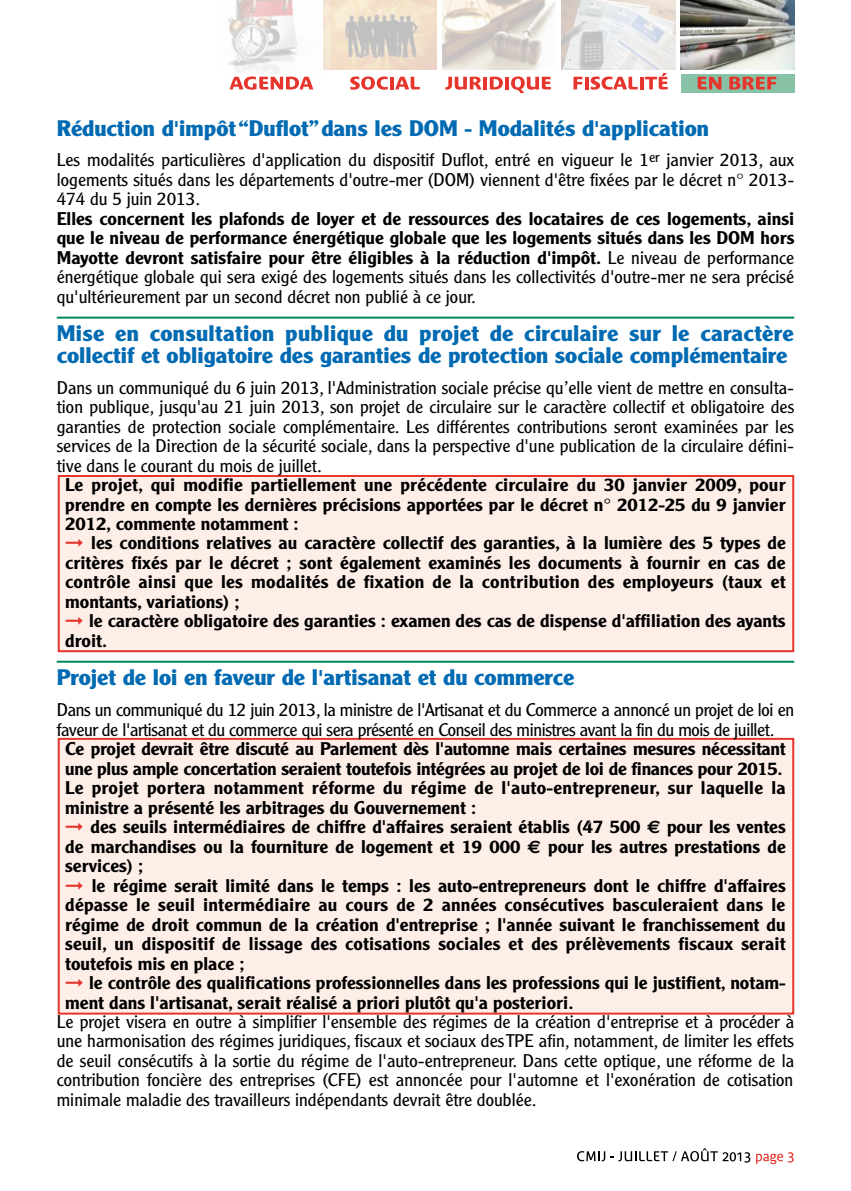
<style>
.page{position:relative;width:851px;height:1191px;background:#fff}
.page>*{position:absolute;margin:0;border:0;box-sizing:border-box;transform-origin:0 0}
.t1{font:700 22px/21.4px "Clearface Gothic LH";color:#006ab2;scale:1.1 1}
.t2{font:500 18px/19.4px "Clearface Gothic LH";color:#000;scale:1.1 1}
.t3{font:300 18px/19.4px "Clearface Gothic LH";color:#000;text-align:justify;scale:1.1 1}
.t4{font:300 18px/19.4px "Clearface Gothic LH";letter-spacing:-.02em;color:#000;scale:1.1 1}
.s1{font-weight:300}
.s2{color:#e5352d}
.s3{font-family:"Euro Sans";font-weight:700}
</style>
<div class="page">
<svg style="left:577px;top:1148px;width:216px;height:16px"></svg>
<div style="left:680px;top:74px;width:114px;height:19px;background:#87c2a7"></div>
<img style="left:680px;top:0;width:113px;height:69px">
<img style="left:561px;top:0;width:114px;height:69px">
<img style="left:442px;top:0;width:113px;height:69px">
<img style="left:329px;top:0;width:108px;height:69px">
<img style="left:228px;top:0;width:101px;height:74px">
<svg style="left:229px;top:76px;width:84px;height:14px"></svg>
<svg style="left:350px;top:76px;width:70px;height:14px"></svg>
<svg style="left:445px;top:77px;width:36px;height:13px"></svg>
<hr style="left:483px;top:77px;width:4px;height:12px;background:#e5352d">
<svg style="left:489px;top:76px;width:62px;height:17px"></svg>
<svg style="left:573px;top:77px;width:9px;height:12px"></svg>
<svg style="left:585px;top:77px;width:3px;height:12px"></svg>
<svg style="left:590px;top:76px;width:47px;height:14px"></svg>
<svg style="left:640px;top:77px;width:3px;height:12px"></svg>
<svg style="left:645px;top:73px;width:22px;height:16px"></svg>
<svg style="left:697px;top:77px;width:24px;height:12px"></svg>
<svg style="left:729px;top:77px;width:47px;height:13px"></svg>
<div style="left:58px;top:475px;width:736px;height:177px;background:#feeee8;border:2px solid #e5352d"></div>
<div style="left:58px;top:738px;width:736px;height:276px;background:#feeee8;border:2px solid #e5352d"></div>
<hr style="left:57px;top:317px;width:737px;height:2px;background:#008858">
<hr style="left:57px;top:660px;width:737px;height:2px;background:#008858">
<p class="t1" style="left:57px;top:117px;width:594px">Réduction d'impôt “Duflot” dans les DOM - Modalités d'application</p>
<p class="t3" style="left:57px;top:150px;width:672px">Les modalités particulières d'application du dispositif Duflot, entré en vigueur le 1<sup>er</sup> janvier 2013, aux logements situés dans les départements d'outre-mer (DOM) viennent d'être fixées par le décret n° 2013- 474 du 5 juin 2013.</p>
<p class="t2" style="left:57px;top:209px;width:672px;text-align:justify">Elles concernent les plafonds de loyer et de ressources des locataires de ces logements, ainsi que le niveau de performance énergétique globale que les logements situés dans les DOM hors Mayotte devront satisfaire pour être éligibles à la réduction d'impôt. <span class="s1">Le niveau de performance énergétique globale qui sera exigé des logements situés dans les collectivités d'outre-mer ne sera précisé qu'ultérieurement par un second décret non publié à ce jour.</span></p>
<p class="t1" style="left:57px;top:323px;width:671px">Mise en consultation publique du projet de circulaire sur le caractère collectif et obligatoire des garanties de protection sociale complémentaire</p>
<p class="t3" style="left:57px;top:377px;width:672px">Dans un communiqué du 6 juin 2013, l'Administration sociale précise qu’elle vient de mettre en consulta&shy;tion publique, jusqu'au 21 juin 2013, son projet de circulaire sur le caractère collectif et obligatoire des garanties de protection sociale complémentaire. Les différentes contributions seront examinées par les services de la Direction de la sécurité sociale, dans la perspective d'une publication de la circulaire défini&shy;tive dans le courant du mois de juillet.</p>
<p class="t2" style="left:65px;top:475px;width:656px">Le projet, qui modifie partiellement une précédente circulaire du 30 janvier 2009, pour prendre en compte les dernières précisions apportées par le décret n° 2012-25 du 9 janvier 2012, commente notamment :<br><span class="s2">➞</span> les conditions relatives au caractère collectif des garanties, à la lumière des 5 types de critères fixés par le décret ; sont également examinés les documents à fournir en cas de contrôle ainsi que les modalités de fixation de la contribution des employeurs (taux et montants, variations) ;<br><span class="s2">➞</span> le caractère obligatoire des garanties : examen des cas de dispense d'affiliation des ayants droit.</p>
<p class="t1" style="left:57px;top:667px;width:472px">Projet de loi en faveur de l'artisanat et du commerce</p>
<p class="t4" style="left:57px;top:700px;width:672px">Dans un communiqué du 12 juin 2013, la ministre de l'Artisanat et du Commerce a annoncé un projet de loi en faveur de l'artisanat et du commerce qui sera présenté en Conseil des ministres avant la fin du mois de juillet.</p>
<p class="t2" style="left:65px;top:739px;width:656px">Ce projet devrait être discuté au Parlement dès l'automne mais certaines mesures nécessitant une plus ample concertation seraient toutefois intégrées au projet de loi de finances pour 2015.<br>Le projet portera notamment réforme du régime de l'auto-entrepreneur, sur laquelle la ministre a présenté les arbitrages du Gouvernement :<br><span class="s2">➞</span> des seuils intermédiaires de chiffre d'affaires seraient établis (47 500 <span class="s3">€</span> pour les ventes de marchandises ou la fourniture de logement et 19 000 <span class="s3">€</span> pour les autres prestations de services) ;<br><span class="s2">➞</span> le régime serait limité dans le temps : les auto-entrepreneurs dont le chiffre d'affaires dépasse le seuil intermédiaire au cours de 2 années consécutives basculeraient dans le régime de droit commun de la création d'entreprise ; l'année suivant le franchissement du seuil, un dispositif de lissage des cotisations sociales et des prélèvements fiscaux serait toutefois mis en place ;<br><span class="s2">➞</span> le contrôle des qualifications professionnelles dans les professions qui le justifient, notam&shy;ment dans l'artisanat, serait réalisé a priori plutôt qu'a posteriori.</p>
<p class="t3" style="left:57px;top:1012px;width:672px">Le projet visera en outre à simplifier l'ensemble des régimes de la création d'entreprise et à procéder à une harmonisation des régimes juridiques, fiscaux et sociaux des TPE afin, notamment, de limiter les effets de seuil consécutifs à la sortie du régime de l'auto-entrepreneur. Dans cette optique, une réforme de la contribution foncière des entreprises (CFE) est annoncée pour l'automne et l'exonération de cotisation minimale maladie des travailleurs indépendants devrait être doublée.</p>
</div>
